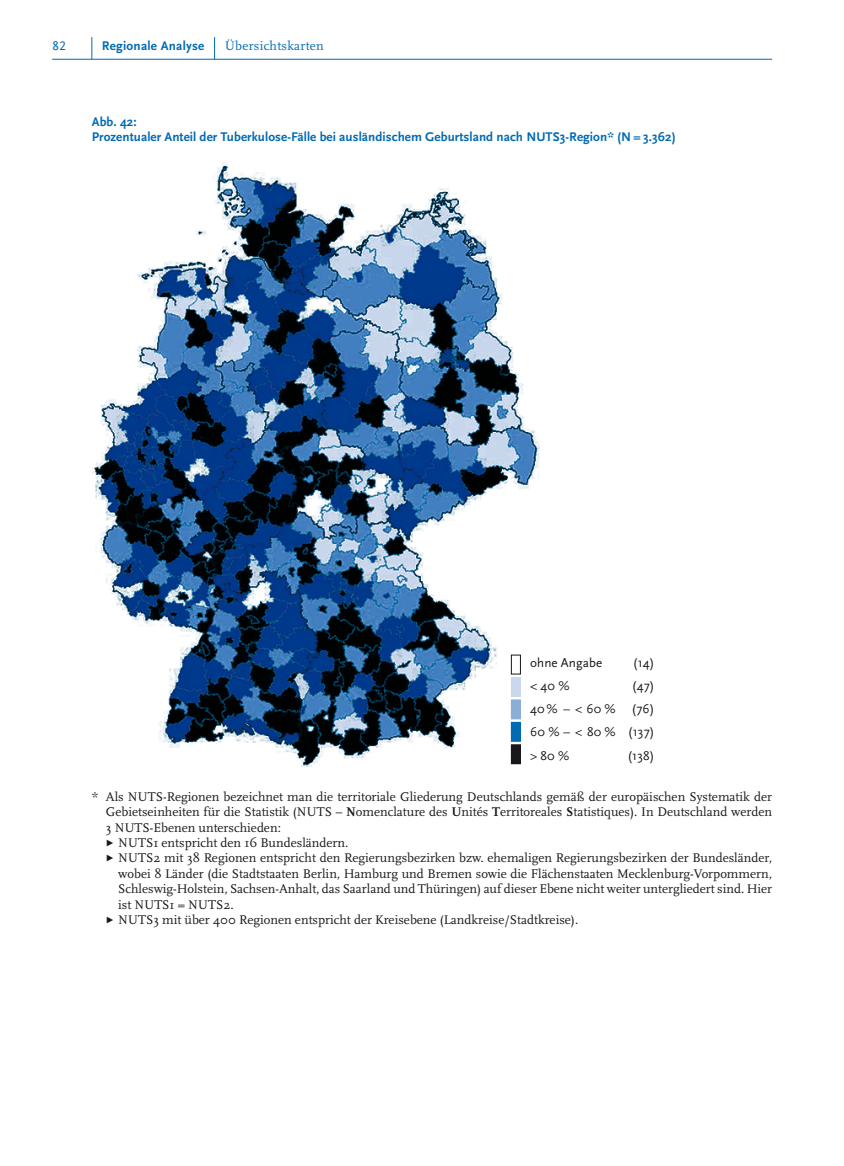
<style>
.page{position:relative;width:844px;height:1166px;background:#fff}
.page>*{position:absolute;margin:0;border:0;box-sizing:border-box;transform-origin:0 0}
.t1{font:13.12px "Scala Pro";color:#1a171c}
.t2{font:700 13.12px/15.4px "Scala Sans Pro";letter-spacing:.005em;color:#006ab3}
.t3{font:13.12px/23.1px "Scala Sans Pro";letter-spacing:.005em;color:#1a171c;text-align:justify}
.t4{font:13.12px "Scala Pro";letter-spacing:.02em;color:#006ab3}
.t5{font:13.12px "Scala Sans Pro";color:#006ab3}
.s1{font-weight:700}
</style>
<div class="page">
<hr style="left:52px;top:59px;width:719px;height:1px;background:#006ab3">
<svg style="left:91px;top:37px;width:1px;height:22px"></svg>
<svg style="left:214px;top:37px;width:1px;height:23px"></svg>
<img style="left:92px;top:162px;width:447px;height:604px">
<div style="left:511px;top:677px;width:9px;height:19px;background:#cad7ec"></div>
<div style="left:511px;top:700px;width:9px;height:19px;background:#8baed7"></div>
<div style="left:511px;top:722px;width:9px;height:19px;background:#006ab3"></div>
<div style="left:511px;top:745px;width:9px;height:19px;background:#1a171c"></div>
<div style="left:511px;top:655px;width:9px;height:19px;background:#fff"></div>
<div style="left:511px;top:655px;width:9px;height:19px;border:1px solid #1a171c"></div>
<p class="t5" style="left:53px;top:40px;width:15px">82</p>
<p class="t2" style="left:102px;top:39px;width:104px">Regionale Analyse</p>
<p class="t4" style="left:225px;top:40px;width:101px">Übersichtskarten</p>
<p class="t2" style="left:92px;top:115px;width:585px">Abb. 42:<br>Prozentualer Anteil der Tuberkulose-Fälle bei ausländischem Geburtsland nach NUTS3-Region* (N = 3.362)</p>
<p class="t3" style="left:530px;top:652px;width:74px">ohne Angabe</p>
<p class="t3" style="left:632px;top:652px;width:23px">(14)</p>
<p class="t3" style="left:530px;top:675px;width:41px">&lt; 40 %</p>
<p class="t3" style="left:530px;top:675px;width:126px;text-indent:102px">(47)<br>40 % – &lt; 60 % (76)<br>60 % – &lt; 80 % (137) &gt; 80 %</p>
<p class="t3" style="left:627px;top:745px;width:29px">(138)</p>
<p class="t1" style="left:92px;top:791px;width:681px">* Als NUTS-Regionen bezeichnet man die territoriale Gliederung Deutschlands gemäß der europäischen Systematik der</p>
<p class="t1" style="left:106px;top:806px;width:667px">Gebietseinheiten für die Statistik (NUTS – <span class="s1">N</span>omenclature des <span class="s1">U</span>nités <span class="s1">T</span>erritoreales <span class="s1">S</span>tatistiques). In Deutschland werden</p>
<p class="t1" style="left:106px;top:822px;width:176px">3 NUTS-Ebenen unterschieden:</p>
<p class="t1" style="left:106px;top:837px;width:244px">▶ NUTS1 entspricht den 16 Bundesländern.</p>
<p class="t1" style="left:106px;top:852px;width:667px">▶ NUTS2 mit 38 Regionen entspricht den Regierungsbezirken bzw. ehemaligen Regierungsbezirken der Bundesländer,</p>
<p class="t1" style="left:118px;top:868px;width:655px">wobei 8 Länder (die Stadtstaaten Berlin, Hamburg und Bremen sowie die Flächenstaaten Mecklenburg-Vorpommern,</p>
<p class="t1" style="left:118px;top:883px;width:655px">Schleswig-Holstein, Sachsen-Anhalt, das Saarland und Thüringen) auf dieser Ebene nicht weiter untergliedert sind. Hier</p>
<p class="t1" style="left:118px;top:899px;width:117px">ist NUTS1 = NUTS2.</p>
<p class="t1" style="left:106px;top:914px;width:474px">▶ NUTS3 mit über 400 Regionen entspricht der Kreisebene (Landkreise/Stadtkreise).</p>
</div>
